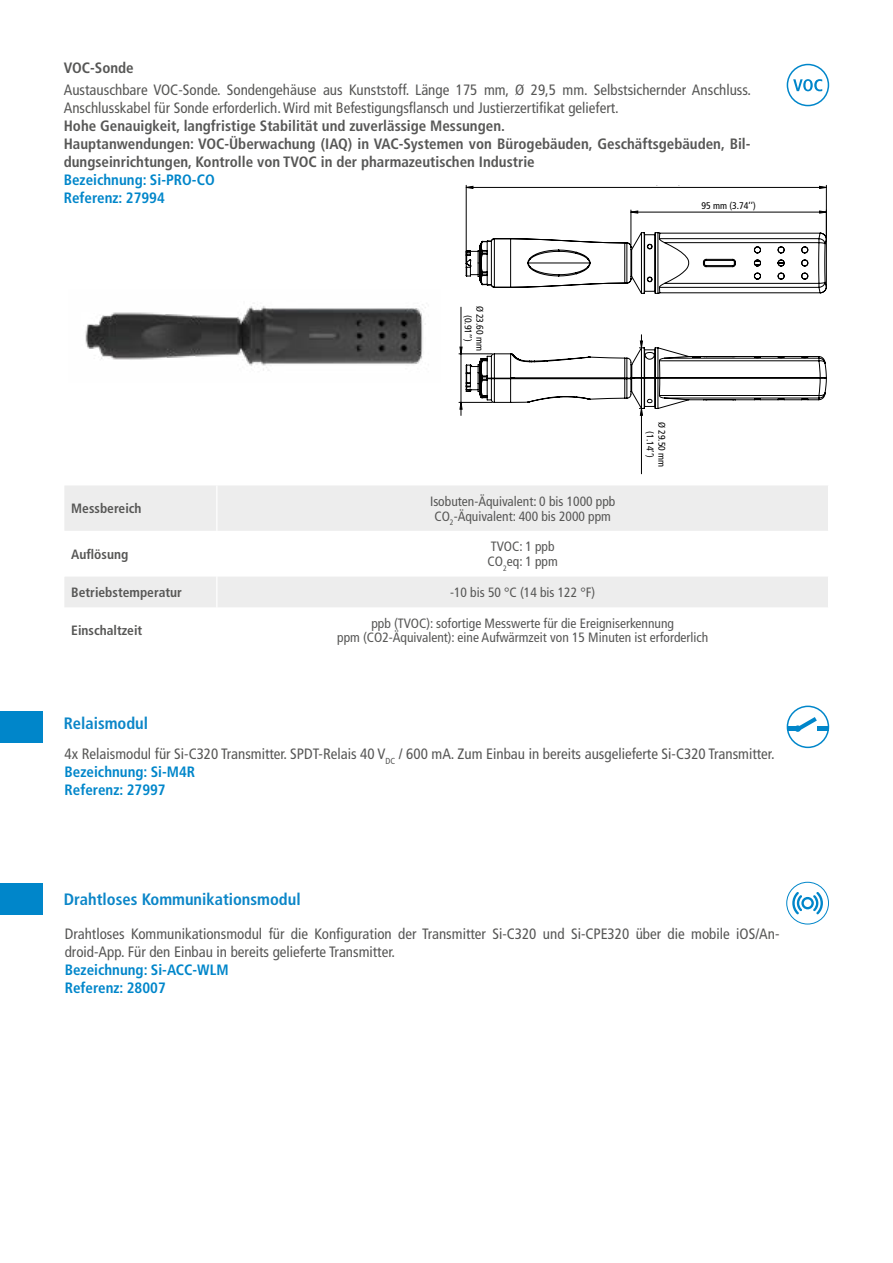
<style>
.page{position:relative;width:893px;height:1263px;background:#fff}
.page>*{position:absolute;margin:0;border:0;box-sizing:border-box;transform-origin:0 0}
.t1{font:700 condensed 16.5px "Frutiger LT Std";color:#0b86c8}
.t2{font:condensed 15px/18px "Frutiger LT Std";color:#575756}
.t3{font:700 condensed 15px/18px "Frutiger LT Std";color:#575756}
.t4{font:700 condensed 15px/18px "Frutiger LT Std";color:#0086ca}
.t5{font:condensed 13.5px/14.5px "Frutiger LT Std";color:#575756;text-align:center}
.t6{font:700 condensed 13.5px "Frutiger LT Std";color:#575756}
.t7{font:condensed 9.75px/11.6px "Frutiger LT Std";color:#000;text-align:center}
.s1{font-weight:700;color:#0086ca}
</style>
<div class="page">
<svg style="left:64px;top:486px;width:764px;height:121px;fill:#ededed"></svg>
<hr style="left:64px;top:531px;width:1px;height:46px;background:#fff">
<hr style="left:216px;top:531px;width:1px;height:46px;background:#fff">
<hr style="left:216px;top:485px;width:1px;height:46px;background:#fff">
<hr style="left:216px;top:577px;width:1px;height:30px;background:#fff">
<hr style="left:641px;top:408px;width:1px;height:66px;background:#000">
<hr style="left:461px;top:307px;width:1px;height:47px;background:#000">
<hr style="left:826px;top:185px;width:1px;height:52px;background:#000">
<hr style="left:466px;top:185px;width:1px;height:77px;background:#000">
<svg style="left:466px;top:186px;width:361px;height:3px"></svg>
<svg style="left:465px;top:210px;width:362px;height:84px"></svg>
<svg style="left:459px;top:335px;width:368px;height:81px"></svg>
<img style="left:85px;top:304px;width:341px;height:67px">
<div style="left:787px;top:64px;width:42px;height:42px;border:2px solid #0086ca;border-radius:50%"></div>
<svg style="left:793px;top:79px;width:29px;height:12px"></svg>
<div style="left:787px;top:706px;width:42px;height:42px;border:2px solid #0086ca;border-radius:50%"></div>
<hr style="left:787px;top:727px;width:11px;height:4px;background:#0086ca">
<svg style="left:799px;top:717px;width:18px;height:13px"></svg>
<hr style="left:817px;top:727px;width:12px;height:4px;background:#0086ca">
<div style="left:794px;top:725px;width:7px;height:7px;background:#0086ca;border-radius:50%"></div>
<div style="left:0;top:711px;width:43px;height:32px;background:#0086ca"></div>
<div style="left:786px;top:882px;width:43px;height:42px;border:1px solid #0086ca;border-radius:50%"></div>
<svg style="left:792px;top:892px;width:31px;height:22px"></svg>
<div style="left:0;top:883px;width:43px;height:32px;background:#0086ca"></div>
<p class="t3" style="left:64px;top:58px;width:72px">VOC-Sonde</p>
<p class="t2" style="left:64px;top:81px;width:689px">Austauschbare VOC-Sonde. Sondengehäuse aus Kunststoff. Länge 175 mm, Ø 29,5 mm. Selbstsichernder Anschluss.<br>Anschlusskabel für Sonde erforderlich. Wird mit Befestigungsflansch und Justierzertifikat geliefert.</p>
<p class="t3" style="left:64px;top:117px;width:688px">Hohe Genauigkeit, langfristige Stabilität und zuverlässige Messungen.<br>Hauptanwendungen: VOC-Überwachung (IAQ) in VAC-Systemen von Bürogebäuden, Geschäftsgebäuden, Bil&shy;dungseinrichtungen, Kontrolle von TVOC in der pharmazeutischen Industrie</p>
<p class="t4" style="left:64px;top:171px;width:152px">Bezeichnung: Si-PRO-CO<br>Referenz: 27994</p>
<p class="t7" style="left:701px;top:200px;width:56px">95 mm (3.74’’)</p>
<p class="t7" style="left:485px;top:305px;width:47px;rotate:90deg">Ø 23.60 mm (0.91’’)</p>
<p class="t7" style="left:667px;top:422px;width:47px;rotate:90deg">Ø 29.50 mm (1.14’’)</p>
<p class="t6" style="left:71px;top:500px;width:72px">Messbereich</p>
<p class="t5" style="left:430px;top:494px;width:187px">Isobuten-Äquivalent: 0 bis 1000 ppb<br>CO<sub>2</sub>-Äquivalent: 400 bis 2000 ppm</p>
<p class="t6" style="left:71px;top:546px;width:59px">Auflösung</p>
<p class="t5" style="left:488px;top:539px;width:72px;line-height:15px;text-align:left">TVOC: 1 ppb<br>CO<sub>2</sub>eq: 1 ppm</p>
<p class="t6" style="left:71px;top:584px;width:112px">Betriebstemperatur</p>
<p class="t5" style="left:450px;top:585px;width:147px">-10 bis 50 °C (14 bis 122 °F)</p>
<p class="t6" style="left:71px;top:622px;width:73px">Einschaltzeit</p>
<p class="t5" style="left:337px;top:616px;width:373px">ppb (TVOC): sofortige Messwerte für die Ereigniserkennung<br>ppm (CO2-Äquivalent): eine Aufwärmzeit von 15 Minuten ist erforderlich</p>
<p class="t1" style="left:64px;top:714px;width:86px">Relaismodul</p>
<p class="t2" style="left:65px;top:745px;width:711px">4x Relaismodul für Si-C320 Transmitter. SPDT-Relais 40 V<sub>DC</sub> / 600 mA. Zum Einbau in bereits ausgelieferte Si-C320 Transmitter.<br><span class="s1">Bezeichnung: Si-M4R<br>Referenz: 27997</span></p>
<p class="t1" style="left:64px;top:889px;width:238px">Drahtloses Kommunikationsmodul</p>
<p class="t2" style="left:65px;top:924px;width:716px">Drahtloses Kommunikationsmodul für die Konfiguration der Transmitter Si-C320 und Si-CPE320 über die mobile iOS/An&shy;droid-App. Für den Einbau in bereits gelieferte Transmitter.</p>
<p class="t4" style="left:65px;top:960px;width:165px">Bezeichnung: Si-ACC-WLM<br>Referenz: 28007</p>
</div>
